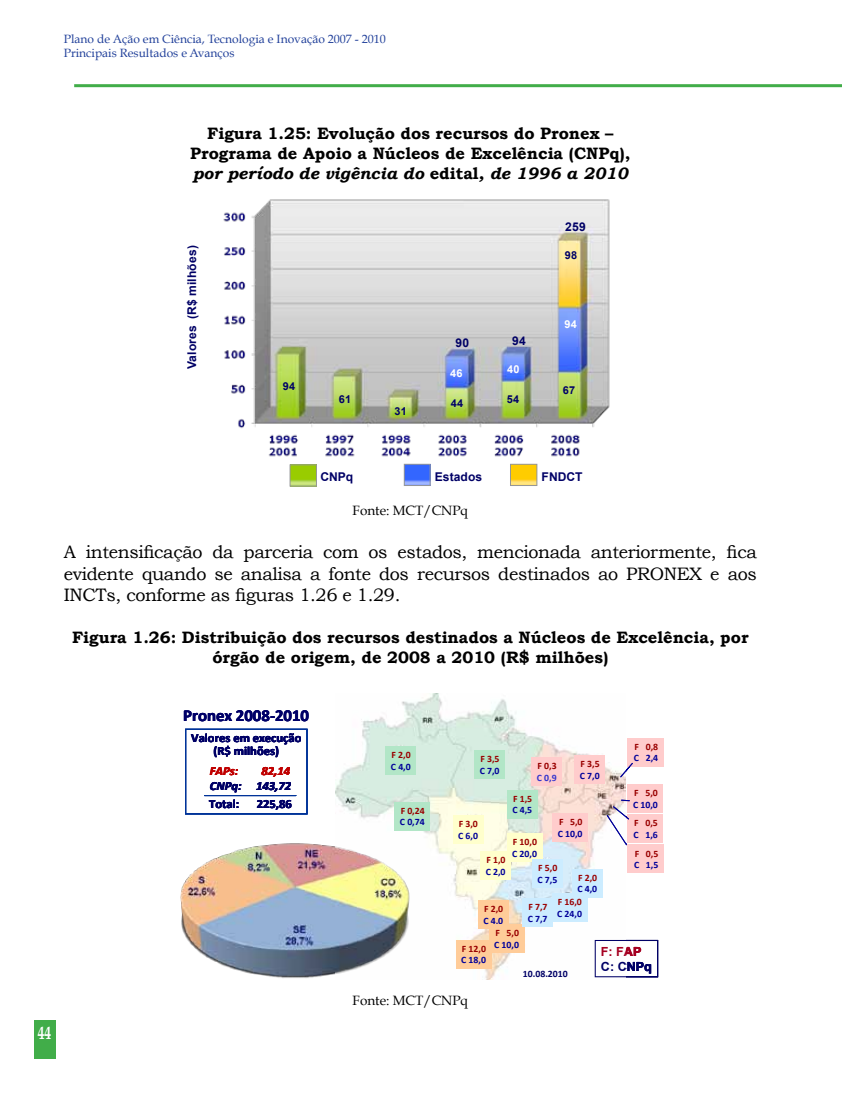
<style>
.page{position:relative;width:842px;height:1093px;background:#fff}
.page>*{position:absolute;margin:0;border:0;box-sizing:border-box;transform-origin:0 0}
.t1{font:18px/21.6px "Bookman Old Style";letter-spacing:-.02em;color:#000;text-align:justify}
.t2{font:700 18px "Book Antiqua";color:#fff;scale:.75 1}
.t3{font:700 16.8px "Calibri";color:#000068}
.t4{font:700 16.5px/19.8px "Bookman Old Style";color:#000;text-align:center}
.t5{font:13.5px "Book Antiqua";color:#000}
.t6{font:700 12.6px/12.8px "Calibri";color:#006;text-align:center}
.t7{font:italic 700 12.6px/15px "Calibri";color:#006;text-align:right}
.t8{font:700 12.6px/15px "Arial";color:#006}
.t9{font:italic 700 12.6px "Calibri";color:#c00000}
.t10{font:700 12.15px "Arial";color:#006}
.t11{font:12px/14.4px "Book Antiqua";color:#21409a}
.t12{font:700 12px "Arial";letter-spacing:.015em;color:#006}
.t13{font:700 10.95px "Arial";letter-spacing:.025em;color:#006}
.t14{font:700 10.95px "Arial";color:#fff}
.t15{font:700 9.75px/11.7px "Calibri";color:#900}
.t16{font:700 9.75px/11.7px "Calibri";color:#009}
.t17{font:700 9.75px "Calibri";letter-spacing:.005em;color:#006}
.s1{font-style:italic}
.s2{color:#c00000}
.s3{color:#009}
.s4{color:#33c}
.s5{color:#900}
.s6{color:#a50021}
</style>
<div class="page">
<div style="left:34px;top:1020px;width:21px;height:39px;background:#41ad49"></div>
<hr style="left:76px;top:84px;width:764px;height:3px;background:#41ad49">
<svg style="left:292px;top:476px;width:23px;height:8px"></svg>
<div style="left:290px;top:464px;width:27px;height:22px;border:1px solid #949698"></div>
<svg style="left:406px;top:476px;width:22px;height:8px"></svg>
<div style="left:404px;top:464px;width:26px;height:22px;border:1px solid #949698"></div>
<svg style="left:512px;top:476px;width:23px;height:8px"></svg>
<div style="left:510px;top:464px;width:27px;height:22px;border:1px solid #949698"></div>
<img style="left:223px;top:199px;width:387px;height:277px">
<img style="left:449px;top:331px;width:26px;height:22px">
<img style="left:450px;top:332px;width:26px;height:22px">
<img style="left:505px;top:329px;width:26px;height:21px">
<img style="left:506px;top:330px;width:26px;height:21px">
<img style="left:558px;top:215px;width:32px;height:22px">
<img style="left:560px;top:217px;width:32px;height:21px">
<img style="left:336px;top:693px;width:289px;height:287px">
<svg style="left:185px;top:729px;width:123px;height:85px"></svg>
<hr style="left:205px;top:795px;width:91px;height:1px;background:#039">
<div style="left:627px;top:814px;width:36px;height:28px;background:#fcc"></div>
<div style="left:386px;top:746px;width:30px;height:29px;background:#b2e6c7"></div>
<div style="left:553px;top:813px;width:35px;height:29px;background:#fcc"></div>
<div style="left:575px;top:756px;width:30px;height:28px;background:#fcc"></div>
<div style="left:507px;top:833px;width:35px;height:28px;background:#ffc"></div>
<div style="left:572px;top:869px;width:30px;height:28px;background:#ccecff"></div>
<div style="left:481px;top:851px;width:30px;height:29px;background:#ffc"></div>
<div style="left:532px;top:757px;width:30px;height:29px;background:#fcc"></div>
<div style="left:532px;top:859px;width:30px;height:28px;background:#ccecff"></div>
<div style="left:453px;top:815px;width:30px;height:29px;background:#ffc"></div>
<div style="left:475px;top:750px;width:30px;height:29px;background:#b2e6c7"></div>
<div style="left:627px;top:784px;width:36px;height:29px;background:#fcc"></div>
<div style="left:478px;top:900px;width:30px;height:29px;background:#fc9"></div>
<div style="left:552px;top:894px;width:35px;height:28px;background:#ccecff"></div>
<div style="left:627px;top:738px;width:36px;height:28px;background:#fcc"></div>
<div style="left:395px;top:802px;width:35px;height:28px;background:#b2e6c7"></div>
<div style="left:456px;top:940px;width:35px;height:28px;background:#fc9"></div>
<div style="left:489px;top:924px;width:35px;height:29px;background:#fc9"></div>
<div style="left:627px;top:845px;width:36px;height:28px;background:#fcc"></div>
<div style="left:507px;top:790px;width:30px;height:28px;background:#b2e6c7"></div>
<svg style="left:620px;top:762px;width:13px;height:15px"></svg>
<svg style="left:607px;top:799px;width:23px;height:46px"></svg>
<svg style="left:595px;top:940px;width:63px;height:37px"></svg>
<div style="left:523px;top:898px;width:30px;height:29px;background:#ccecff"></div>
<img style="left:180px;top:838px;width:244px;height:142px">
<p class="t11" style="left:64px;top:31px;width:324px">Plano de Ação em Ciência, Tecnologia e Inovação 2007 - 2010<br>Principais Resultados e Avanços</p>
<p class="t4" style="left:190px;top:124px;width:442px">Figura 1.25: Evolução dos recursos do Pronex –<br>Programa de Apoio a Núcleos de Excelência (CNPq), <span class="s1">por período de vigência do</span> edital<span class="s1">, de 1996 a 2010</span></p>
<p class="t12" style="left:184px;top:369px;width:125px;rotate:-90deg">Valores (R$ milhões)</p>
<p class="t13" style="left:283px;top:379px;width:14px">94</p>
<p class="t13" style="left:339px;top:391px;width:14px">61</p>
<p class="t13" style="left:394px;top:403px;width:14px">31</p>
<p class="t12" style="left:455px;top:335px;width:15px">90</p>
<p class="t12" style="left:512px;top:333px;width:15px">94</p>
<p class="t14" style="left:450px;top:366px;width:14px">46</p>
<p class="t13" style="left:451px;top:396px;width:14px">44</p>
<p class="t14" style="left:507px;top:362px;width:14px">40</p>
<p class="t13" style="left:507px;top:391px;width:14px">54</p>
<p class="t12" style="left:565px;top:219px;width:22px">259</p>
<p class="t13" style="left:565px;top:248px;width:14px">98</p>
<p class="t14" style="left:565px;top:317px;width:14px">94</p>
<p class="t13" style="left:563px;top:383px;width:14px">67</p>
<p class="t10" style="left:321px;top:469px;width:34px">CNPq</p>
<p class="t10" style="left:435px;top:468px;width:49px">Estados</p>
<p class="t10" style="left:542px;top:468px;width:42px">FNDCT</p>
<p class="t5" style="left:352px;top:502px;width:117px">Fonte: MCT/CNPq</p>
<p class="t1" style="left:64px;top:541px;width:694px">A intensificação da parceria com os estados, mencionada anteriormente, fica evidente quando se analisa a fonte dos recursos destinados ao PRONEX e aos INCTs, conforme as figuras 1.26 e 1.29.</p>
<p class="t4" style="left:72px;top:627px;width:678px">Figura 1.26: Distribuição dos recursos destinados a Núcleos de Excelência, por órgão de origem, de 2008 a 2010 (R$ milhões)</p>
<p class="t2" style="left:38px;top:1023px;width:19px">44</p>
<p class="t3" style="left:183px;top:705px;width:128px">Pronex 2008-2010</p>
<p class="t6" style="left:191px;top:731px;width:112px">Valores em execução (R$ milhões)</p>
<p class="t9" style="left:210px;top:763px;width:30px">FAPs:</p>
<p class="t7" style="left:210px;top:763px;width:83px"><span class="s2">82,14<br></span>CNPq: 143,72</p>
<p class="t6" style="left:209px;top:796px;width:32px">Total:</p>
<p class="t6" style="left:257px;top:796px;width:37px">225,86</p>
<p class="t15" style="left:391px;top:748px;width:21px">F 2,0<br><span class="s3">C 4,0</span></p>
<p class="t15" style="left:400px;top:804px;width:26px">F 0,24<br><span class="s3">C 0,74</span></p>
<p class="t15" style="left:480px;top:752px;width:21px">F 3,5<br><span class="s3">C 7,0</span></p>
<p class="t15" style="left:537px;top:759px;width:21px">F 0,3<br><span class="s4">C 0,9</span></p>
<p class="t15" style="left:512px;top:792px;width:21px">F 1,5<br><span class="s3">C 4,5</span></p>
<p class="t15" style="left:580px;top:758px;width:21px">F 3,5<br><span class="s3">C 7,0</span></p>
<p class="t15" style="left:458px;top:817px;width:21px">F 3,0<br><span class="s3">C 6,0</span></p>
<p class="t16" style="left:558px;top:816px;width:26px"><span class="s5">F 5,0<br></span>C 10,0</p>
<p class="t15" style="left:512px;top:835px;width:26px">F 10,0<br><span class="s3">C 20,0</span></p>
<p class="t15" style="left:486px;top:854px;width:21px">F 1,0<br><span class="s3">C 2,0</span></p>
<p class="t15" style="left:538px;top:861px;width:21px">F 5,0<br><span class="s3">C 7,5</span></p>
<p class="t15" style="left:577px;top:871px;width:21px">F 2,0<br><span class="s3">C 4,0</span></p>
<p class="t15" style="left:483px;top:903px;width:21px">F 2,0<br><span class="s3">C 4,0</span></p>
<p class="t15" style="left:557px;top:896px;width:26px">F 16,0<br><span class="s3">C 24,0</span></p>
<p class="t15" style="left:528px;top:900px;width:21px">F 7,7<br><span class="s3">C 7,7</span></p>
<p class="t15" style="left:634px;top:740px;width:26px">F 0,8<br><span class="s3">C 2,4</span></p>
<p class="t16" style="left:633px;top:786px;width:26px"><span class="s5">F 5,0<br></span>C 10,0</p>
<p class="t15" style="left:634px;top:816px;width:26px">F 0,5<br><span class="s3">C 1,6</span></p>
<p class="t15" style="left:634px;top:847px;width:26px">F 0,5<br><span class="s3">C 1,5</span></p>
<p class="t15" style="left:461px;top:942px;width:26px">F 12,0<br><span class="s3">C 18,0</span></p>
<p class="t16" style="left:494px;top:926px;width:26px"><span class="s5">F 5,0<br></span>C 10,0</p>
<p class="t17" style="left:523px;top:968px;width:47px">10.08.2010</p>
<p class="t8" style="left:601px;top:944px;width:53px"><span class="s6">F: FAP<br></span>C: CNPq</p>
<p class="t5" style="left:352px;top:992px;width:117px">Fonte: MCT/CNPq</p>
</div>
